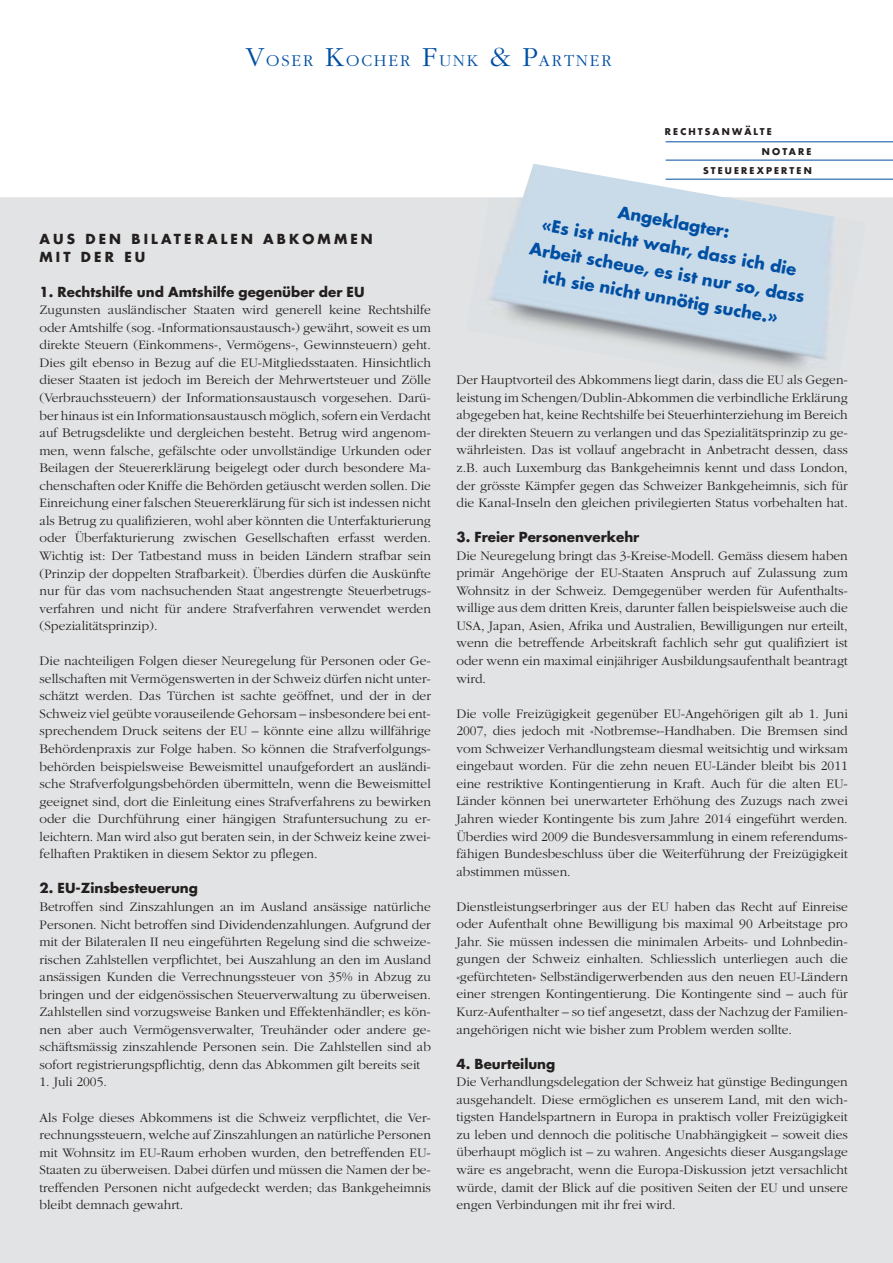
<style>
.page{position:relative;width:893px;height:1263px;background:#fff}
.page>*{position:absolute;margin:0;border:0;box-sizing:border-box;transform-origin:0 0}
.t1{font:300 17.25px "Garamond";letter-spacing:.11em;color:#004fa3}
.t2{font:700 16.5px/25.5px "Futura";color:#004fa3;text-align:center}
.t3{font:300 13.5px/17.5px "Garamond";color:#231f1f;text-align:justify}
.t4{font:700 13.5px "Futura";color:#231f1f}
.t5{font:700 13.5px/17.5px "Futura";letter-spacing:.23em;color:#231f1f}
.t6{font:700 9.15px "Futura";letter-spacing:.23em;color:#231f1f}
.s1{font-size:28.8px}
</style>
<div class="page">
<div style="left:0;top:198px;width:892px;height:1065px;background:#e2e3e4"></div>
<img style="left:466px;top:197px;width:400px;height:175px">
<svg style="left:523px;top:141px;width:369px;height:56px"></svg>
<hr style="left:665px;top:142px;width:227px;height:1px;background:#004fa3">
<hr style="left:665px;top:160px;width:227px;height:1px;background:#004fa3">
<hr style="left:665px;top:179px;width:227px;height:1px;background:#004fa3">
<p class="t1" style="left:246px;top:54px;width:367px"><span class="s1">V</span>OSER <span class="s1">K</span>OCHER <span class="s1">F</span>UNK <span class="s1">&amp; P</span>ARTNER</p>
<p class="t6" style="left:665px;top:128px;width:108px">RECHTSANWÄLTE</p>
<p class="t6" style="left:762px;top:147px;width:51px">NOTARE</p>
<p class="t6" style="left:703px;top:167px;width:110px">STEUEREXPERTEN</p>
<p class="t5" style="left:40px;top:231px;width:335px">AUS DEN BILATERALEN ABKOMMEN<br>MIT DER EU</p>
<p class="t4" style="left:40px;top:286px;width:326px">1. Rechtshilfe und Amtshilfe gegenüber der EU</p>
<p class="t3" style="left:40px;top:302px;width:393px">Zugunsten ausländischer Staaten wird generell keine Rechtshilfe oder Amtshilfe (sog. «Informationsaustausch») gewährt, soweit es um direkte Steuern (Einkommens-, Vermögens-, Gewinnsteuern) geht.<br>Dies gilt ebenso in Bezug auf die EU-Mitgliedsstaaten. Hinsichtlich dieser Staaten ist jedoch im Bereich der Mehrwertsteuer und Zölle (Verbrauchssteuern) der Informationsaustausch vorgesehen. Darü&shy;ber hinaus ist ein Informationsaustausch möglich, sofern ein Verdacht auf Betrugsdelikte und dergleichen besteht. Betrug wird angenom&shy;men, wenn falsche, gefälschte oder unvollständige Urkunden oder Beilagen der Steuererklärung beigelegt oder durch besondere Ma&shy;chenschaften oder Kniffe die Behörden getäuscht werden sollen. Die Einreichung einer falschen Steuererklärung für sich ist indessen nicht als Betrug zu qualifizieren, wohl aber könnten die Unterfakturierung oder Überfakturierung zwischen Gesellschaften erfasst werden.<br>Wichtig ist: Der Tatbestand muss in beiden Ländern strafbar sein (Prinzip der doppelten Strafbarkeit). Überdies dürfen die Auskünfte nur für das vom nachsuchenden Staat angestrengte Steuerbetrugs&shy;verfahren und nicht für andere Strafverfahren verwendet werden (Spezialitätsprinzip).</p>
<p class="t3" style="left:40px;top:653px;width:393px">Die nachteiligen Folgen dieser Neuregelung für Personen oder Ge&shy;sellschaften mit Vermögenswerten in der Schweiz dürfen nicht unter&shy;schätzt werden. Das Türchen ist sachte geöffnet, und der in der Schweiz viel geübte vorauseilende Gehorsam – insbesondere bei ent&shy;sprechendem Druck seitens der EU – könnte eine allzu willfährige Behördenpraxis zur Folge haben. So können die Strafverfolgungs&shy;behörden beispielsweise Beweismittel unaufgefordert an ausländi&shy;sche Strafverfolgungsbehörden übermitteln, wenn die Beweismittel geeignet sind, dort die Einleitung eines Strafverfahrens zu bewirken oder die Durchführung einer hängigen Strafuntersuchung zu er&shy;leichtern. Man wird also gut beraten sein, in der Schweiz keine zwei&shy;felhaften Praktiken in diesem Sektor zu pflegen.</p>
<p class="t4" style="left:40px;top:882px;width:160px">2. EU-Zinsbesteuerung</p>
<p class="t3" style="left:40px;top:899px;width:393px">Betroffen sind Zinszahlungen an im Ausland ansässige natürliche Personen. Nicht betroffen sind Dividendenzahlungen. Aufgrund der mit der Bilateralen II neu eingeführten Regelung sind die schweize&shy;rischen Zahlstellen verpflichtet, bei Auszahlung an den im Ausland ansässigen Kunden die Verrechnungssteuer von 35% in Abzug zu bringen und der eidgenössischen Steuerverwaltung zu überweisen.<br>Zahlstellen sind vorzugsweise Banken und Effektenhändler; es kön&shy;nen aber auch Vermögensverwalter, Treuhänder oder andere ge&shy;schäftsmässig zinszahlende Personen sein. Die Zahlstellen sind ab sofort registrierungspflichtig, denn das Abkommen gilt bereits seit</p>
<p class="t3" style="left:40px;top:1074px;width:69px">1. Juli 2005.</p>
<p class="t3" style="left:40px;top:1110px;width:393px">Als Folge dieses Abkommens ist die Schweiz verpflichtet, die Ver&shy;rechnungssteuern, welche auf Zinszahlungen an natürliche Personen mit Wohnsitz im EU-Raum erhoben wurden, den betreffenden EU-Staaten zu überweisen. Dabei dürfen und müssen die Namen der be&shy;treffenden Personen nicht aufgedeckt werden; das Bankgeheimnis bleibt demnach gewahrt.</p>
<p class="t2" style="left:541px;top:187px;width:280px;rotate:10deg">Angeklagter:<br>«Es ist nicht wahr, dass ich die<br>Arbeit scheue, es ist nur so, dass ich sie nicht unnötig suche.»</p>
<p class="t3" style="left:456px;top:372px;width:393px">Der Hauptvorteil des Abkommens liegt darin, dass die EU als Gegen&shy;leistung im Schengen/Dublin-Abkommen die verbindliche Erklärung abgegeben hat, keine Rechtshilfe bei Steuerhinterziehung im Bereich der direkten Steuern zu verlangen und das Spezialitätsprinzip zu ge&shy;währleisten. Das ist vollauf angebracht in Anbetracht dessen, dass z.B. auch Luxemburg das Bankgeheimnis kennt und dass London, der grösste Kämpfer gegen das Schweizer Bankgeheimnis, sich für die Kanal-Inseln den gleichen privilegierten Status vorbehalten hat.</p>
<p class="t4" style="left:456px;top:531px;width:184px">3. Freier Personenverkehr</p>
<p class="t3" style="left:456px;top:548px;width:393px">Die Neuregelung bringt das 3-Kreise-Modell. Gemäss diesem haben primär Angehörige der EU-Staaten Anspruch auf Zulassung zum Wohnsitz in der Schweiz. Demgegenüber werden für Aufenthalts&shy;willige aus dem dritten Kreis, darunter fallen beispielsweise auch die USA, Japan, Asien, Afrika und Australien, Bewilligungen nur erteilt, wenn die betreffende Arbeitskraft fachlich sehr gut qualifiziert ist oder wenn ein maximal einjähriger Ausbildungsaufenthalt beantragt wird.</p>
<p class="t3" style="left:456px;top:706px;width:393px">Die volle Freizügigkeit gegenüber EU-Angehörigen gilt ab 1. Juni 2007, dies jedoch mit «Notbremse»-Handhaben. Die Bremsen sind vom Schweizer Verhandlungsteam diesmal weitsichtig und wirksam eingebaut worden. Für die zehn neuen EU-Länder bleibt bis 2011 eine restriktive Kontingentierung in Kraft. Auch für die alten EU-Länder können bei unerwarteter Erhöhung des Zuzugs nach zwei Jahren wieder Kontingente bis zum Jahre 2014 eingeführt werden.<br>Überdies wird 2009 die Bundesversammlung in einem referendums&shy;fähigen Bundesbeschluss über die Weiterführung der Freizügigkeit abstimmen müssen.</p>
<p class="t3" style="left:456px;top:899px;width:393px">Dienstleistungserbringer aus der EU haben das Recht auf Einreise oder Aufenthalt ohne Bewilligung bis maximal 90 Arbeitstage pro Jahr. Sie müssen indessen die minimalen Arbeits- und Lohnbedin&shy;gungen der Schweiz einhalten. Schliesslich unterliegen auch die «gefürchteten» Selbständigerwerbenden aus den neuen EU-Ländern einer strengen Kontingentierung. Die Kontingente sind – auch für Kurz-Aufenthalter – so tief angesetzt, dass der Nachzug der Familien&shy;angehörigen nicht wie bisher zum Problem werden sollte.</p>
<p class="t4" style="left:456px;top:1057px;width:100px">4. Beurteilung</p>
<p class="t3" style="left:456px;top:1074px;width:393px">Die Verhandlungsdelegation der Schweiz hat günstige Bedingungen ausgehandelt. Diese ermöglichen es unserem Land, mit den wich&shy;tigsten Handelspartnern in Europa in praktisch voller Freizügigkeit zu leben und dennoch die politische Unabhängigkeit – soweit dies überhaupt möglich ist – zu wahren. Angesichts dieser Ausgangslage wäre es angebracht, wenn die Europa-Diskussion jetzt versachlicht würde, damit der Blick auf die positiven Seiten der EU und unsere engen Verbindungen mit ihr frei wird.</p>
</div>
